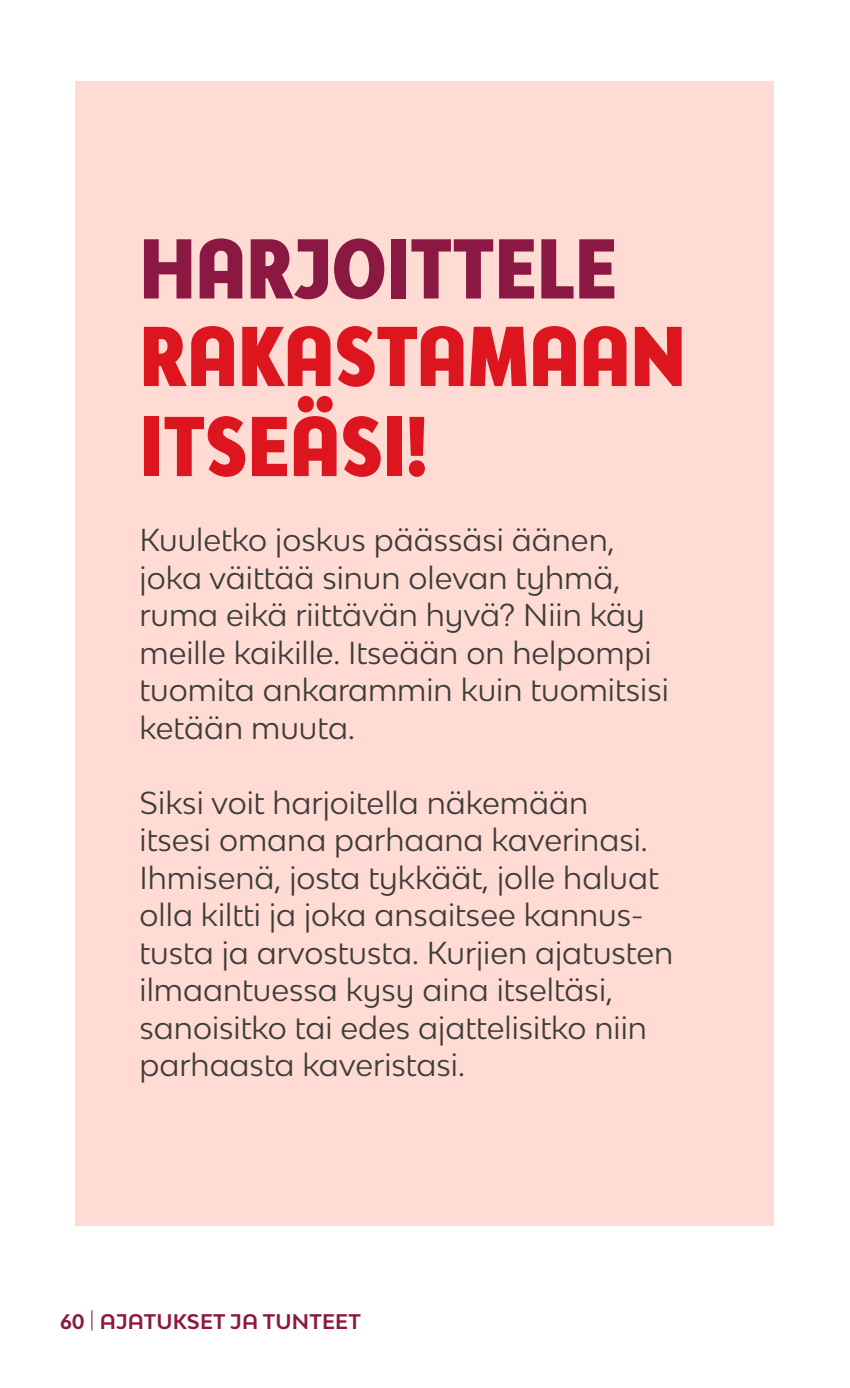
<style>
.page{position:relative;width:850px;height:1388px;background:#fff}
.page>*{position:absolute;margin:0;border:0;box-sizing:border-box;transform-origin:0 0}
.t1{font:900 ultra-condensed 80px/90px "Bw Modelica SS01";letter-spacing:.01em;color:#dc151f}
.t2{font:900 ultra-condensed 80px "Bw Modelica SS01";letter-spacing:.01em;color:#8b1842}
.t3{font:30px/37.5px "Bw Modelica SS01";color:#3c3c3b}
.t4{font:700 20px "Bw Modelica SS01";letter-spacing:.01em;color:#8b1842}
.s1{font-weight:300}
</style>
<div class="page">
<div style="left:76px;top:81px;width:698px;height:1144px;background:#ffdbd3"></div>
<h1 class="t2" style="left:140px;top:217px;width:478px">HARJOITTELE</h1>
<h1 class="t1" style="left:140px;top:309px;width:547px">RAKASTAMAAN<br>ITSEÄSI!</h1>
<p class="t3" style="left:140px;top:520px;width:531px">Kuuletko joskus päässäsi äänen, joka väittää sinun olevan tyhmä, ruma eikä riittävän hyvä? Niin käy meille kaikille. Itseään on helpompi tuomita ankarammin kuin tuomitsisi ketään muuta.</p>
<p class="t3" style="left:140px;top:783px;width:535px">Siksi voit harjoitella näkemään<br>itsesi omana parhaana kaverinasi.<br>Ihmisenä, josta tykkäät, jolle haluat olla kiltti ja joka ansaitsee kannus&shy;tusta ja arvostusta. Kurjien ajatusten ilmaantuessa kysy aina itseltäsi, sanoisitko tai edes ajattelisitko niin parhaasta kaveristasi.</p>
<p class="t4" style="left:60px;top:1308px;width:302px">60 <span class="s1">|</span> AJATUKSET JA TUNTEET</p>
</div>
